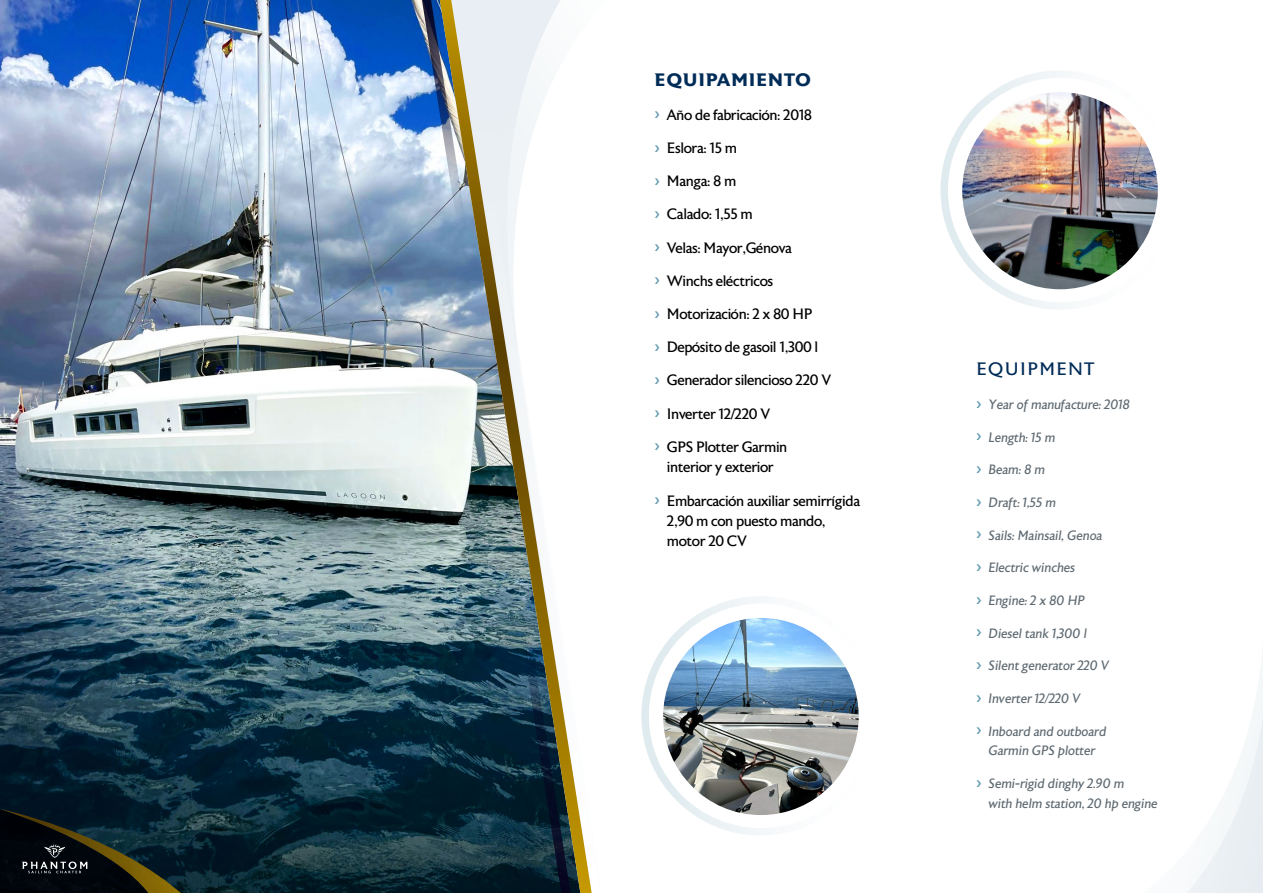
<style>
.page{position:relative;width:1263px;height:893px;background:#fff}
.page>*{position:absolute;margin:0;border:0;box-sizing:border-box;transform-origin:0 0}
.t1{font:700 18px "Astoria";letter-spacing:.07em;color:#002c58}
.t2{font:18px "Astoria";letter-spacing:.07em;color:#002c58}
.t3{font:15px/20.4px "Astoria";letter-spacing:-.03em;color:#000}
.t4{font:italic 13.5px/20px "Astoria";color:#5f6a72}
</style>
<div class="page">
<img style="left:0;top:0;width:440px;height:893px">
<div style="left:641px;top:596px;width:240px;height:239px;border:8px solid #fff;border-radius:50%"></div>
<div style="left:940px;top:70px;width:240px;height:240px;border:8px solid #fff;border-radius:50%"></div>
<img style="left:663px;top:618px;width:196px;height:197px">
<img style="left:962px;top:92px;width:196px;height:197px">
<svg style="left:1187px;top:698px;width:76px;height:195px"></svg>
<svg style="left:0;top:801px;width:210px;height:92px;background:#121f21"></svg>
<svg style="left:440px;top:0;width:152px;height:893px"></svg>
<img style="left:413px;top:0;width:87px;height:435px">
<svg style="left:502px;top:522px;width:83px;height:371px"></svg>
<p class="t1" style="left:655px;top:69px;width:157px">EQUIPAMIENTO</p>
<p class="t3" style="left:667px;top:105px;width:147px">Año de fabricación: 2018</p>
<p class="t3" style="left:667px;top:138px;width:72px">Eslora: 15 m</p>
<p class="t3" style="left:667px;top:171px;width:71px">Manga: 8 m</p>
<p class="t3" style="left:667px;top:204px;width:88px">Calado: 1,55 m</p>
<p class="t3" style="left:667px;top:238px;width:126px">Velas: Mayor,Génova</p>
<p class="t3" style="left:667px;top:271px;width:108px">Winchs eléctricos</p>
<p class="t3" style="left:667px;top:304px;width:147px">Motorización: 2 x 80 HP</p>
<p class="t3" style="left:667px;top:337px;width:153px">Depósito de gasoil 1,300 l</p>
<p class="t3" style="left:667px;top:371px;width:166px">Generador silencioso 220 V</p>
<p class="t3" style="left:667px;top:404px;width:105px">Inverter 12/220 V</p>
<p class="t3" style="left:667px;top:437px;width:122px">GPS Plotter Garmin interior y exterior</p>
<p class="t3" style="left:667px;top:491px;width:195px">Embarcación auxiliar semirrígida<br>2,90 m con puesto mando, motor 20 CV</p>
<p class="t2" style="left:976px;top:359px;width:119px">EQUIPMENT</p>
<p class="t4" style="left:988px;top:395px;width:143px">Year of manufacture: 2018</p>
<p class="t4" style="left:988px;top:428px;width:68px">Length: 15 m</p>
<p class="t4" style="left:988px;top:460px;width:58px">Beam: 8 m</p>
<p class="t4" style="left:988px;top:493px;width:69px">Draft: 1,55 m</p>
<p class="t4" style="left:988px;top:526px;width:115px">Sails: Mainsail, Genoa</p>
<p class="t4" style="left:988px;top:558px;width:88px">Electric winches</p>
<p class="t4" style="left:988px;top:591px;width:98px">Engine: 2 x 80 HP</p>
<p class="t4" style="left:988px;top:624px;width:100px">Diesel tank 1,300 l</p>
<p class="t4" style="left:988px;top:656px;width:122px">Silent generator 220 V</p>
<p class="t4" style="left:988px;top:689px;width:94px">Inverter 12/220 V</p>
<p class="t4" style="left:988px;top:721px;width:119px">Inboard and outboard<br>Garmin GPS plotter</p>
<p class="t4" style="left:988px;top:774px;width:171px">Semi-rigid dinghy 2.90 m<br>with helm station, 20 hp engine</p>
</div>
